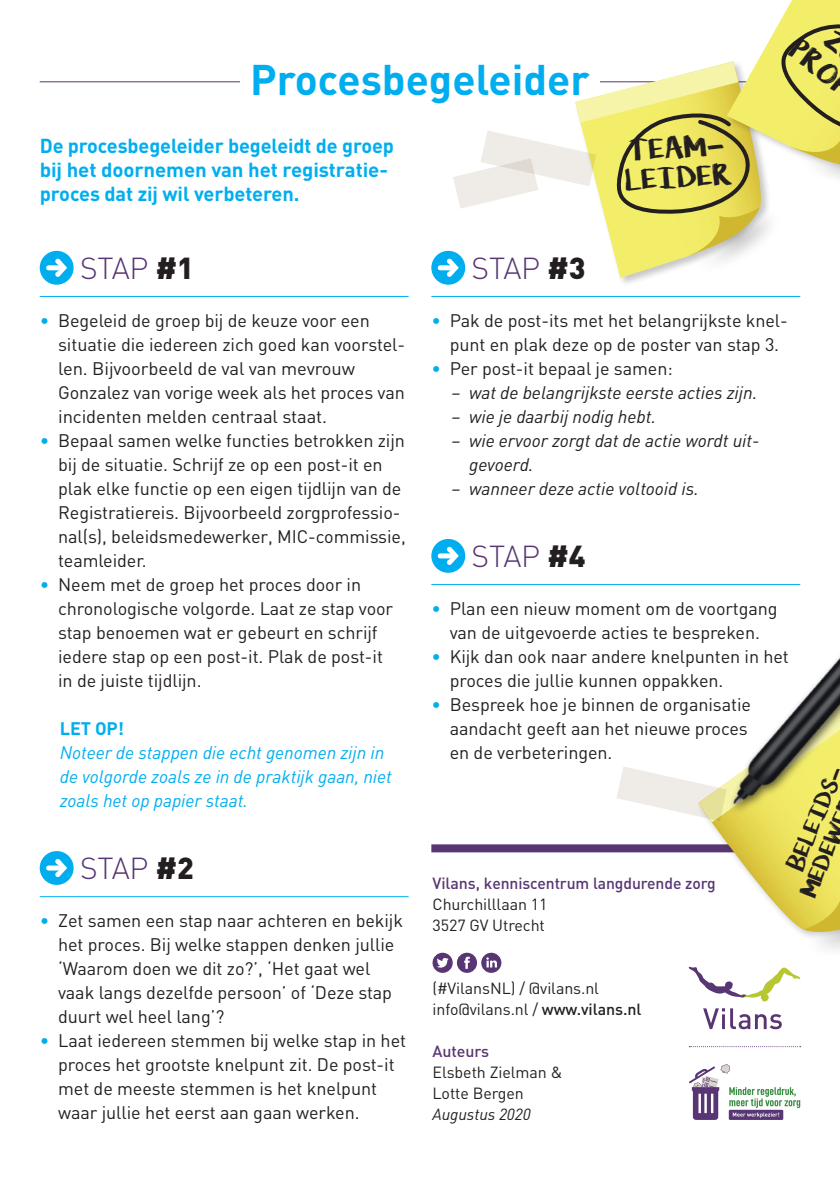
<style>
.page{position:relative;width:840px;height:1191px;background:#fff}
.page>*{position:absolute;margin:0;border:0;box-sizing:border-box;transform-origin:0 0}
.t1{font:700 42.4px "DIN";color:#00aeef}
.t2{font:300 30px "DIN";letter-spacing:-.005em;color:#583573}
.t3{font:26px "KG Lifeis Messy";color:#231f20}
.t4{font:20.4px "KG Lifeis Messy";color:#231f20}
.t5{font:700 20px/24px "DIN";letter-spacing:-.005em;color:#00aeef}
.t6{font:18px/24px "DIN";letter-spacing:-.005em;color:#231f20}
.t7{font:italic 18px/24px "DIN";letter-spacing:-.005em;color:#231f20}
.t8{font:italic 18px/24px "DIN";letter-spacing:-.005em;color:#00aeef}
.t9{font:16px/21px "DIN";letter-spacing:-.005em;color:#231f20}
.t10{font:500 16px "DIN";letter-spacing:-.005em;color:#583573}
.t11{font:italic 16px "DIN";letter-spacing:-.005em;color:#231f20}
.s1{font-weight:900;color:#231f20}
.s2{color:#00aeef}
.s3{font-weight:700;font-style:normal}
.s4{font-weight:500}
</style>
<div class="page">
<div style="left:40px;top:251px;width:34px;height:34px;background:#00aeef;border-radius:50%"></div>
<svg style="left:46px;top:258px;width:21px;height:19px"></svg>
<hr style="left:40px;top:296px;width:368px;height:1px;background:#00aeef">
<div style="left:40px;top:851px;width:34px;height:34px;background:#00aeef;border-radius:50%"></div>
<svg style="left:46px;top:859px;width:21px;height:18px"></svg>
<hr style="left:40px;top:896px;width:368px;height:1px;background:#00aeef">
<div style="left:431px;top:251px;width:34px;height:34px;background:#00aeef;border-radius:50%"></div>
<hr style="left:431px;top:296px;width:368px;height:1px;background:#00aeef">
<div style="left:431px;top:539px;width:34px;height:34px;background:#00aeef;border-radius:50%"></div>
<svg style="left:437px;top:546px;width:21px;height:19px"></svg>
<hr style="left:431px;top:584px;width:368px;height:1px;background:#00aeef">
<hr style="left:40px;top:81px;width:759px;height:1px;background:#583573">
<div style="left:240px;top:60px;width:359px;height:36px;background:#fff"></div>
<div style="left:432px;top:952px;width:20px;height:21px;background:#583573;border-radius:50%"></div>
<svg style="left:437px;top:958px;width:11px;height:10px"></svg>
<svg style="left:456px;top:952px;width:21px;height:21px"></svg>
<svg style="left:464px;top:956px;width:5px;height:12px"></svg>
<svg style="left:481px;top:952px;width:20px;height:20px"></svg>
<svg style="left:486px;top:957px;width:10px;height:10px"></svg>
<svg style="left:689px;top:1046px;width:111px;height:1px"></svg>
<div style="left:431px;top:844px;width:368px;height:8px;background:#583573"></div>
<svg style="left:703px;top:1008px;width:78px;height:21px"></svg>
<svg style="left:688px;top:966px;width:111px;height:35px"></svg>
<svg style="left:689px;top:1064px;width:110px;height:56px"></svg>
<div style="left:801px;top:899px;width:38px;height:60px;background:#231f20;opacity:.25"></div>
<img style="left:801px;top:658px;width:38px;height:43px">
<svg style="left:616px;top:701px;width:223px;height:234px"></svg>
<svg style="left:437px;top:0;width:403px;height:277px"></svg>
<p class="t1" style="left:250px;top:52px;width:341px">Procesbegeleider</p>
<p class="t5" style="left:40px;top:133px;width:355px">De procesbegeleider begeleidt de groep bij het doornemen van het registratie&shy;proces dat zij wil verbeteren.</p>
<p class="t3" style="left:627px;top:130px;width:105px;rotate:-4deg">TEAM-</p>
<p class="t3" style="left:622px;top:161px;width:109px;rotate:-4deg">LEIDER</p>
<p class="t2" style="left:80px;top:249px;width:115px">STAP <span class="s1">#1</span></p>
<p class="t6" style="left:58px;top:308px;width:348px;text-indent:-18px"><span class="s2">•</span> Begeleid de groep bij de keuze voor een situatie die iedereen zich goed kan voorstel&shy;len. Bijvoorbeeld de val van mevrouw Gonzalez van vorige week als het proces van incidenten melden centraal staat.</p>
<p class="t6" style="left:58px;top:428px;width:349px;text-indent:-18px"><span class="s2">•</span> Bepaal samen welke functies betrokken zijn bij de situatie. Schrijf ze op een post-it en plak elke functie op een eigen tijdlijn van de Registratiereis. Bijvoorbeeld zorgprofessio&shy;nal(s), beleidsmedewerker, MIC-commissie, teamleider.</p>
<p class="t6" style="left:58px;top:572px;width:336px;text-indent:-18px"><span class="s2">•</span> Neem met de groep het proces door in chronologische volgorde. Laat ze stap voor stap benoemen wat er gebeurt en schrijf iedere stap op een post-it. Plak de post-it in de juiste tijdlijn.</p>
<p class="t8" style="left:60px;top:716px;width:333px"><span class="s3">LET OP!<br></span>Noteer de stappen die echt genomen zijn in de volgorde zoals ze in de praktijk gaan, niet zoals het op papier staat.</p>
<p class="t2" style="left:80px;top:849px;width:115px">STAP <span class="s1">#2</span></p>
<p class="t6" style="left:58px;top:908px;width:346px;text-indent:-18px"><span class="s2">•</span> Zet samen een stap naar achteren en bekijk het proces. Bij welke stappen denken jullie ‘Waarom doen we dit zo?’, ‘Het gaat wel vaak langs dezelfde persoon’ of ‘Deze stap duurt wel heel lang’?</p>
<p class="t6" style="left:58px;top:1028px;width:349px;text-indent:-18px"><span class="s2">•</span> Laat iedereen stemmen bij welke stap in het proces het grootste knelpunt zit. De post-it met de meeste stemmen is het knelpunt waar jullie het eerst aan gaan werken.</p>
<p class="t2" style="left:471px;top:249px;width:115px">STAP <span class="s1">#3</span></p>
<p class="t6" style="left:431px;top:308px;width:358px;text-align:center"><span class="s2">•</span> Pak de post-its met het belangrijkste knel&shy;punt en plak deze op de poster van stap 3.</p>
<p class="t6" style="left:431px;top:356px;width:243px"><span class="s2">•</span> Per post-it bepaal je samen:</p>
<p class="t7" style="left:451px;top:380px;width:307px">– wat de belangrijkste eerste acties zijn.</p>
<p class="t7" style="left:451px;top:404px;width:206px">– wie je daarbij nodig hebt.</p>
<p class="t7" style="left:469px;top:428px;width:291px;text-indent:-18px">– wie ervoor zorgt dat de actie wordt uit&shy;gevoerd.</p>
<p class="t7" style="left:451px;top:476px;width:249px">– wanneer deze actie voltooid is.</p>
<p class="t2" style="left:471px;top:537px;width:115px">STAP <span class="s1">#4</span></p>
<p class="t6" style="left:431px;top:596px;width:348px;text-align:center"><span class="s2">•</span> Plan een nieuw moment om de voortgang van de uitgevoerde acties te bespreken.</p>
<p class="t6" style="left:449px;top:644px;width:340px;text-indent:-18px"><span class="s2">•</span> Kijk dan ook naar andere knelpunten in het proces die jullie kunnen oppakken.</p>
<p class="t6" style="left:449px;top:692px;width:302px;text-indent:-18px"><span class="s2">•</span> Bespreek hoe je binnen de organisatie aandacht geeft aan het nieuwe proces en de verbeteringen.</p>
<p class="t10" style="left:432px;top:873px;width:284px">Vilans, kenniscentrum langdurende zorg</p>
<p class="t9" style="left:432px;top:893px;width:116px">Churchilllaan 11</p>
<p class="t9" style="left:432px;top:914px;width:114px">3527 GV Utrecht</p>
<p class="t9" style="left:432px;top:977px;width:168px">(#VilansNL) / @vilans.nl</p>
<p class="t9" style="left:432px;top:998px;width:210px">info@vilans.nl / <span class="s4">www.vilans.nl</span></p>
<p class="t10" style="left:432px;top:1041px;width:58px">Auteurs</p>
<p class="t9" style="left:432px;top:1061px;width:131px">Elsbeth Zielman &amp;<br>Lotte Bergen</p>
<p class="t11" style="left:432px;top:1104px;width:99px">Augustus 2020</p>
<p class="t4" style="left:778px;top:863px;width:119px;rotate:-67deg">BELEIDS-</p>
<p class="t4" style="left:792px;top:890px;width:80px;rotate:-67deg">MEDEW</p>
</div>
